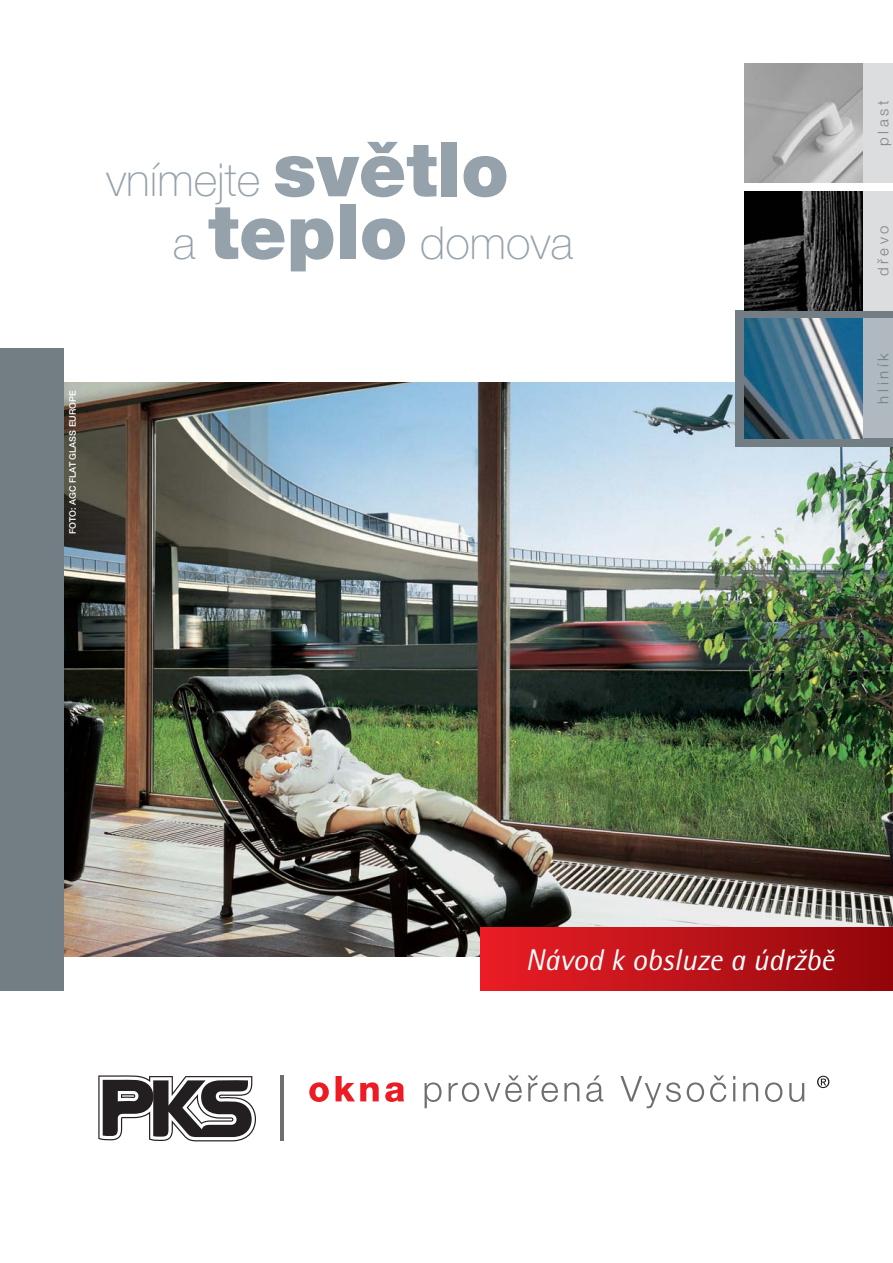
<style>
.page{position:relative;width:893px;height:1263px;background:#fff}
.page>*{position:absolute;margin:0;border:0;box-sizing:border-box;transform-origin:0 0}
.t1{font:100 45.45px/62.4px "Helvetica Neue CE";color:#95a2ab}
.t2{font:italic 30px "Rotis Semi Sans CE";color:#fff}
.t3{font:300 15px "Helvetica Neue CE";letter-spacing:.25em;color:#808285}
.t4{font:300 15px "Helvetica Neue CE";letter-spacing:.25em;color:#727d84}
.t5{font:500 9px "Helvetica Neue CE";color:#fff}
.s1{font-weight:900;font-size:75.75px}
</style>
<div class="page">
<img style="left:64px;top:383px;width:829px;height:574px">
<div style="left:480px;top:927px;width:413px;height:64px;background:linear-gradient(to right,#eb1e26,#91070b)"></div>
<div style="left:0;top:349px;width:64px;height:642px;background:#727d84"></div>
<div style="left:736px;top:310px;width:157px;height:136px;background:#727d84"></div>
<img style="left:744px;top:319px;width:119px;height:119px">
<img style="left:744px;top:191px;width:119px;height:119px">
<img style="left:744px;top:64px;width:119px;height:119px">
<div style="left:863px;top:191px;width:30px;height:119px;background:#dcddde"></div>
<div style="left:863px;top:64px;width:30px;height:119px;background:#dcddde"></div>
<div style="left:863px;top:319px;width:30px;height:119px;background:#b0b9bf"></div>
<hr style="left:281px;top:1075px;width:3px;height:66px;background:#6d6e70">
<svg style="left:98px;top:1075px;width:158px;height:66px"></svg>
<svg style="left:309px;top:1082px;width:20px;height:20px"></svg>
<svg style="left:336px;top:1076px;width:43px;height:25px"></svg>
<svg style="left:385px;top:1082px;width:19px;height:20px"></svg>
<svg style="left:425px;top:1082px;width:17px;height:26px"></svg>
<svg style="left:449px;top:1075px;width:73px;height:27px"></svg>
<svg style="left:528px;top:1075px;width:30px;height:27px"></svg>
<svg style="left:564px;top:1082px;width:15px;height:19px"></svg>
<svg style="left:586px;top:1075px;width:17px;height:27px"></svg>
<svg style="left:620px;top:1076px;width:61px;height:32px"></svg>
<svg style="left:687px;top:1082px;width:17px;height:20px"></svg>
<svg style="left:710px;top:1075px;width:16px;height:27px"></svg>
<svg style="left:733px;top:1076px;width:2px;height:25px"></svg>
<svg style="left:743px;top:1082px;width:15px;height:19px"></svg>
<svg style="left:765px;top:1082px;width:17px;height:20px"></svg>
<svg style="left:789px;top:1083px;width:15px;height:19px"></svg>
<svg style="left:817px;top:1076px;width:12px;height:12px"></svg>
<p class="t1" style="left:173px;top:155px;width:402px;text-indent:-67px">vnímejte <span class="s1">světlo<br></span>a <span class="s1">teplo</span> domova</p>
<p class="t5" style="left:70px;top:534px;width:145px;rotate:-90deg">FOTO: AGC FLAT GLASS EUROPE</p>
<p class="t3" style="left:878px;top:146px;width:47px;rotate:-90deg">plast</p>
<p class="t3" style="left:878px;top:276px;width:53px;rotate:-90deg">dřevo</p>
<p class="t4" style="left:878px;top:404px;width:52px;rotate:-90deg">hliník</p>
<p class="t2" style="left:526px;top:949px;width:310px">Návod k obsluze a údrÏbû</p>
</div>
